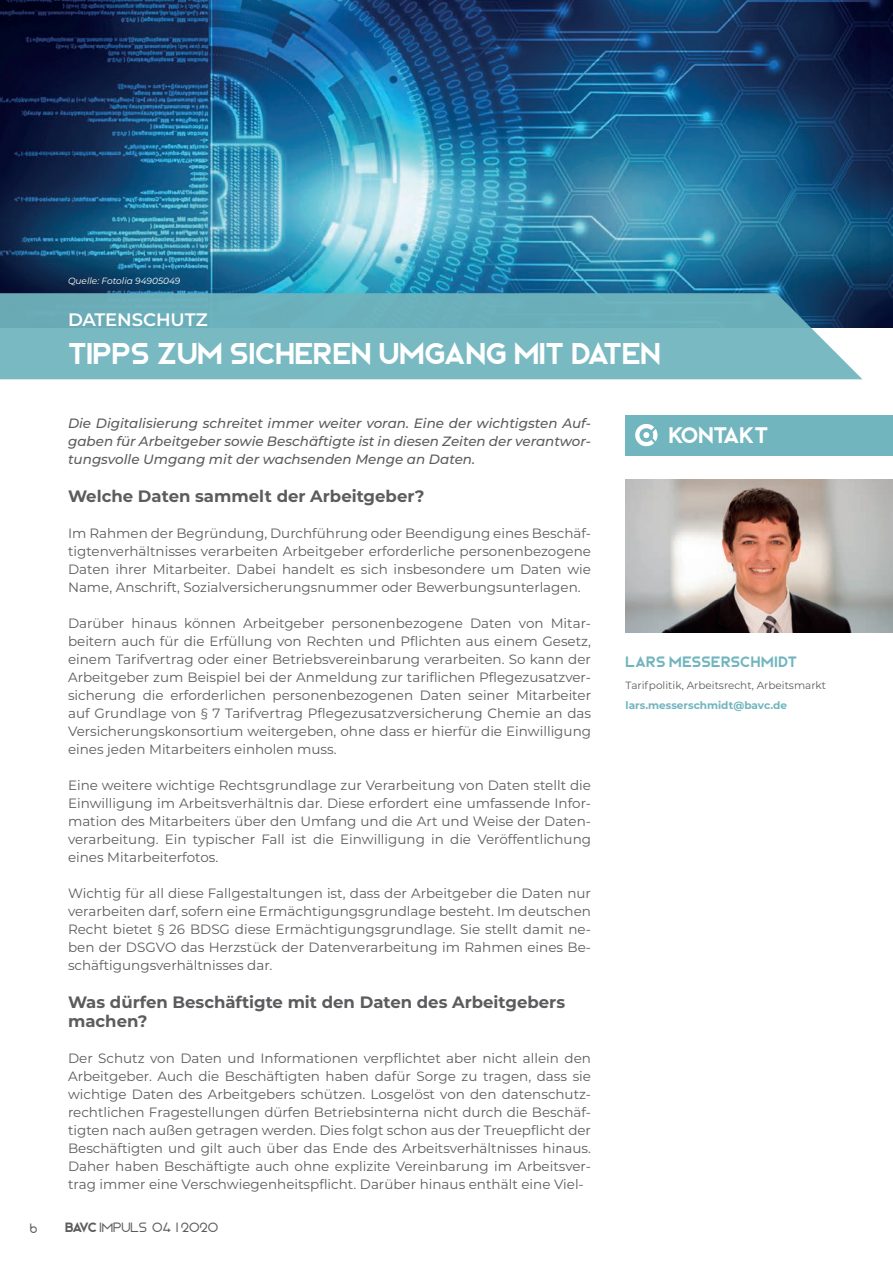
<style>
.page{position:relative;width:893px;height:1263px;background:#fff}
.page>*{position:absolute;margin:0;border:0;box-sizing:border-box;transform-origin:0 0}
.t1{font:30px "Bjorn";color:#fff}
.t2{font:22.5px "Bjorn";color:#fff}
.t3{font:600 18px "Montserrat";letter-spacing:-.005em;color:#fff}
.t4{font:700 16.5px/19.8px "Montserrat";color:#5c5c5f}
.t5{font:15px "Bjorn";letter-spacing:.01em;color:#71b5be}
.t6{font:13.5px/18px "Montserrat";color:#5c5c5f;text-align:justify}
.t7{font:italic 500 13.5px/18px "Montserrat";color:#5c5c5f;text-align:justify}
.t8{font:300 13.5px "Bjorn";color:#5c5c5f}
.t9{font:10.5px "Montserrat";color:#5c5c5f}
.t10{font:700 10.5px "Montserrat";color:#71b5be}
.t11{font:italic 9px "Montserrat";color:#fff}
.s1{font-weight:400}
</style>
<div class="page">
<img style="left:0;top:0;width:893px;height:327px">
<svg style="left:0;top:293px;width:862px;height:86px;background:#72b2bc"></svg>
<div style="left:626px;top:415px;width:267px;height:40px;background:#71b5be"></div>
<svg style="left:635px;top:424px;width:22px;height:22px"></svg>
<img style="left:626px;top:479px;width:267px;height:153px">
<p class="t11" style="left:68px;top:274px;width:114px">Quelle: Fotolia 94905049</p>
<h3 class="t3" style="left:68px;top:306px;width:141px">DATENSCHUTZ</h3>
<h1 class="t1" style="left:68px;top:335px;width:594px">TIPPS ZUM SICHEREN UMGANG MIT DATEN</h1>
<p class="t7" style="left:68px;top:414px;width:524px">Die Digitalisierung schreitet immer weiter voran. Eine der wichtigsten Auf&shy;gaben für Arbeitgeber sowie Beschäftigte ist in diesen Zeiten der verantwor&shy;tungsvolle Umgang mit der wachsenden Menge an Daten.</p>
<p class="t4" style="left:68px;top:485px;width:358px">Welche Daten sammelt der Arbeitgeber?</p>
<p class="t6" style="left:68px;top:523px;width:525px">Im Rahmen der Begründung, Durchführung oder Beendigung eines Beschäf&shy;tigtenverhältnisses verarbeiten Arbeitgeber erforderliche personenbezogene Daten ihrer Mitarbeiter. Dabei handelt es sich insbesondere um Daten wie Name, Anschrift, Sozialversicherungsnummer oder Bewerbungsunterlagen.</p>
<p class="t6" style="left:68px;top:613px;width:525px">Darüber hinaus können Arbeitgeber personenbezogene Daten von Mitar&shy;beitern auch für die Erfüllung von Rechten und Pflichten aus einem Gesetz, einem Tarifvertrag oder einer Betriebsvereinbarung verarbeiten. So kann der Arbeitgeber zum Beispiel bei der Anmeldung zur tariflichen Pflegezusatzver&shy;sicherung die erforderlichen personenbezogenen Daten seiner Mitarbeiter auf Grundlage von § 7 Tarifvertrag Pflegezusatzversicherung Chemie an das Versicherungskonsortium weitergeben, ohne dass er hierfür die Einwilligung eines jeden Mitarbeiters einholen muss.</p>
<p class="t6" style="left:68px;top:775px;width:525px">Eine weitere wichtige Rechtsgrundlage zur Verarbeitung von Daten stellt die Einwilligung im Arbeitsverhältnis dar. Diese erfordert eine umfassende Infor&shy;mation des Mitarbeiters über den Umfang und die Art und Weise der Daten&shy;verarbeitung. Ein typischer Fall ist die Einwilligung in die Veröffentlichung eines Mitarbeiterfotos.</p>
<p class="t6" style="left:68px;top:883px;width:524px">Wichtig für all diese Fallgestaltungen ist, dass der Arbeitgeber die Daten nur verarbeiten darf, sofern eine Ermächtigungsgrundlage besteht. Im deutschen Recht bietet § 26 BDSG diese Ermächtigungsgrundlage. Sie stellt damit ne&shy;ben der DSGVO das Herzstück der Datenverarbeitung im Rahmen eines Be&shy;schäftigungsverhältnisses dar.</p>
<p class="t4" style="left:68px;top:991px;width:499px">Was dürfen Beschäftigte mit den Daten des Arbeitgebers machen?</p>
<p class="t6" style="left:68px;top:1049px;width:525px">Der Schutz von Daten und Informationen verpflichtet aber nicht allein den Arbeitgeber. Auch die Beschäftigten haben dafür Sorge zu tragen, dass sie wichtige Daten des Arbeitgebers schützen. Losgelöst von den datenschutz&shy;rechtlichen Fragestellungen dürfen Betriebsinterna nicht durch die Beschäf&shy;tigten nach außen getragen werden. Dies folgt schon aus der Treuepflicht der Beschäftigten und gilt auch über das Ende des Arbeitsverhältnisses hinaus.<br>Daher haben Beschäftigte auch ohne explizite Vereinbarung im Arbeitsver&shy;trag immer eine Verschwiegenheitspflicht. Darüber hinaus enthält eine Viel-</p>
<p class="t8" style="left:30px;top:1220px;width:9px">6</p>
<p class="t8" style="left:65px;top:1219px;width:155px"><span class="s1">BAVC</span> IMPULS 04 I 2020</p>
<h2 class="t2" style="left:669px;top:422px;width:101px">KONTAKT</h2>
<p class="t5" style="left:626px;top:653px;width:173px">LARS MESSERSCHMIDT</p>
<p class="t9" style="left:626px;top:678px;width:202px">Tarifpolitik, Arbeitsrecht, Arbeitsmarkt</p>
<p class="t10" style="left:626px;top:697px;width:163px">lars.messerschmidt@bavc.de</p>
</div>
